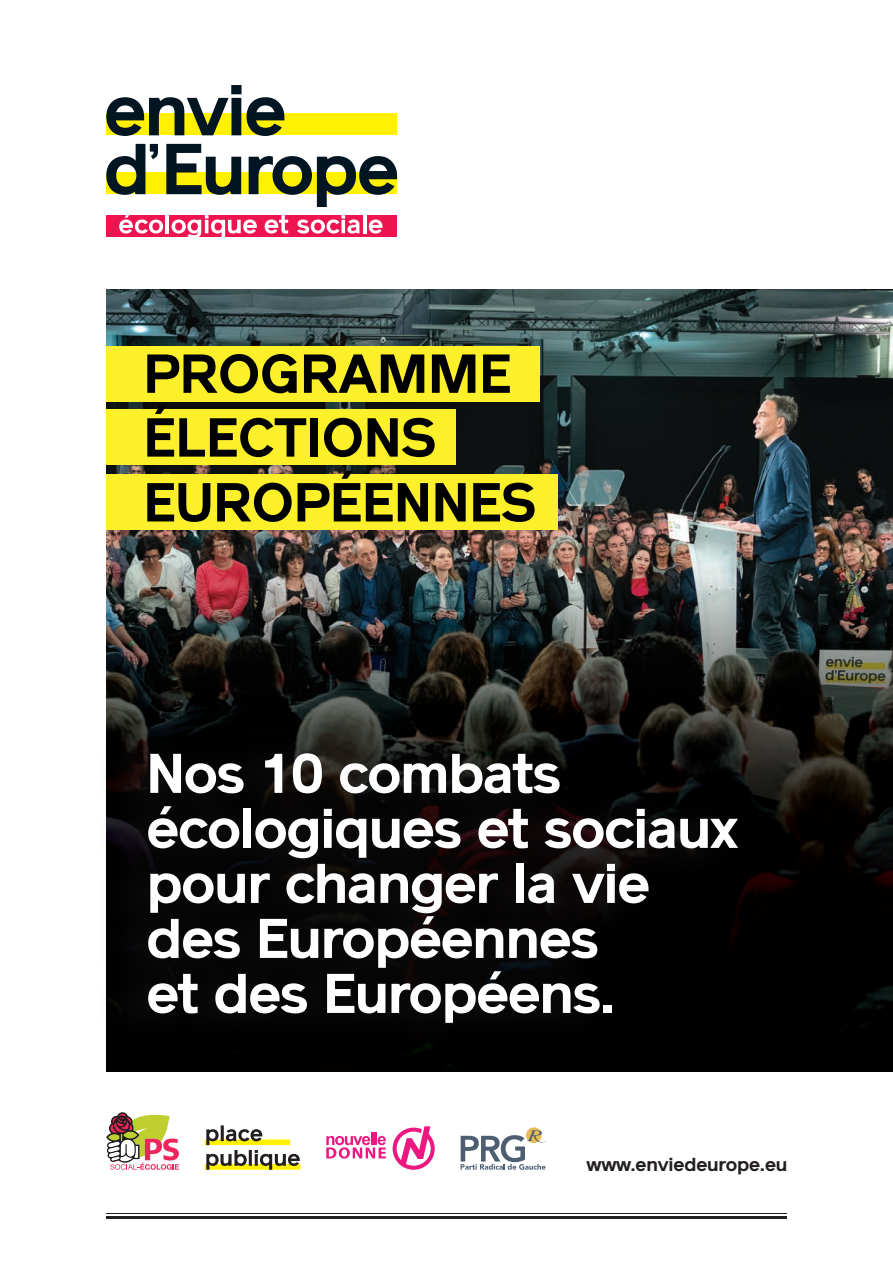
<style>
.page{position:relative;width:893px;height:1263px;background:#fff}
.page>*{position:absolute;margin:0;border:0;box-sizing:border-box;transform-origin:0 0}
.t1{font:700 55.05px/55.1px "Reader";letter-spacing:-.02em;color:#fff}
.t2{font:700 54px "Reader";color:#000}
.t3{font:700 18.6px "Reader";letter-spacing:-.01em;color:#231f20}
</style>
<div class="page">
<img style="left:106px;top:289px;width:787px;height:782px">
<div style="left:106px;top:346px;width:434px;height:55px;background:#fbf029"></div>
<div style="left:106px;top:172px;width:291px;height:22px;background:#fff101"></div>
<div style="left:106px;top:113px;width:291px;height:22px;background:#fff101"></div>
<div style="left:106px;top:215px;width:291px;height:22px;background:#ed1450"></div>
<svg style="left:106px;top:85px;width:178px;height:51px"></svg>
<svg style="left:119px;top:215px;width:44px;height:19px"></svg>
<hr style="left:166px;top:215px;width:3px;height:18px;background:#fff">
<svg style="left:172px;top:215px;width:85px;height:22px"></svg>
<svg style="left:265px;top:215px;width:23px;height:19px"></svg>
<svg style="left:297px;top:215px;width:63px;height:19px"></svg>
<hr style="left:363px;top:215px;width:3px;height:18px;background:#fff">
<svg style="left:369px;top:220px;width:13px;height:14px"></svg>
<svg style="left:166px;top:144px;width:75px;height:51px"></svg>
<svg style="left:249px;top:156px;width:148px;height:51px"></svg>
<svg style="left:106px;top:144px;width:52px;height:51px"></svg>
<div style="left:98px;top:727px;width:648px;height:329px;background:#231f20;opacity:.75"></div>
<svg style="left:106px;top:1112px;width:73px;height:58px"></svg>
<svg style="left:326px;top:1133px;width:60px;height:25px"></svg>
<svg style="left:393px;top:1126px;width:42px;height:44px"></svg>
<svg style="left:205px;top:1125px;width:95px;height:45px"></svg>
<svg style="left:526px;top:1127px;width:16px;height:16px"></svg>
<svg style="left:461px;top:1130px;width:85px;height:40px"></svg>
<div style="left:106px;top:410px;width:350px;height:55px;background:#fbf029"></div>
<div style="left:106px;top:475px;width:452px;height:55px;background:#fbf029"></div>
<hr style="left:106px;top:1217px;width:681px;height:2px;background:#231f20">
<hr style="left:106px;top:1213px;width:681px;height:1px;background:#231f20">
<p class="t2" style="left:144px;top:342px;width:369px">PROGRAMME</p>
<p class="t2" style="left:144px;top:406px;width:294px">ÉLECTIONS</p>
<p class="t2" style="left:144px;top:471px;width:394px">EUROPÉENNES</p>
<p class="t1" style="left:146px;top:746px;width:416px">Nos 10 combats</p>
<p class="t1" style="left:146px;top:801px;width:593px">écologiques et sociaux pour changer la vie</p>
<p class="t1" style="left:146px;top:911px;width:454px">des Européennes</p>
<p class="t1" style="left:146px;top:966px;width:471px">et des Européens.</p>
<p class="t3" style="left:586px;top:1153px;width:203px">www.enviedeurope.eu</p>
</div>
